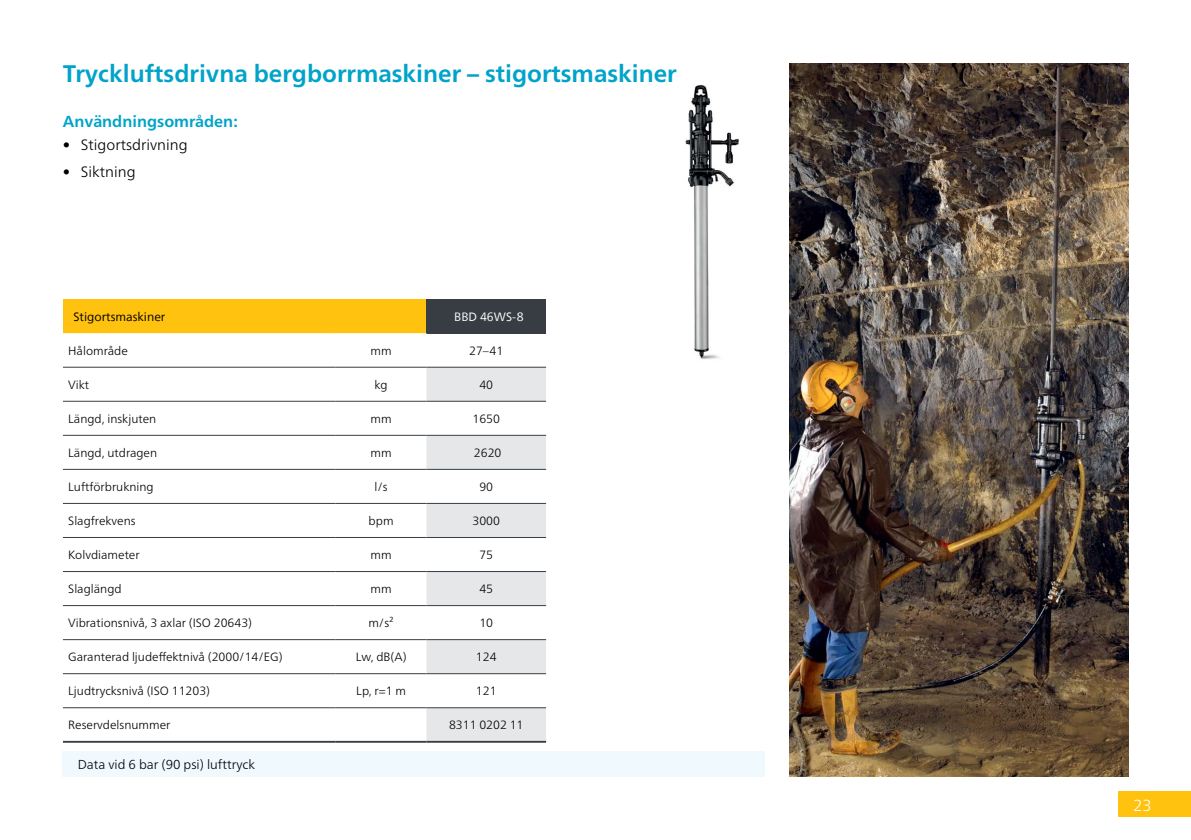
<style>
.page{position:relative;width:1191px;height:840px;background:#fff}
.page>*{position:absolute;margin:0;border:0;box-sizing:border-box;transform-origin:0 0}
.t1{font:700 24px "Neue Frutiger World";color:#00a3c9}
.t2{font:700 16px "Neue Frutiger World";color:#00a3c9}
.t3{font:300 16px "Neue Frutiger World";color:#fff}
.t4{font:300 15px "Neue Frutiger World";color:#000}
.t5{font:300 13px "Neue Frutiger World";color:#000}
.t6{font:300 12px "Neue Frutiger World";color:#000}
.t7{font:12px "Neue Frutiger World";color:#000}
.t8{font:12px "Neue Frutiger World";color:#fff}
</style>
<div class="page">
<img style="left:789px;top:63px;width:339px;height:713px">
<img style="left:685px;top:84px;width:54px;height:275px">
<div style="left:1119px;top:791px;width:72px;height:25px;background:#ffc20e"></div>
<div style="left:63px;top:750px;width:702px;height:26px;background:#eff9fe"></div>
<div style="left:63px;top:299px;width:363px;height:34px;background:#ffc20e"></div>
<div style="left:426px;top:299px;width:120px;height:34px;background:#373d42"></div>
<svg style="left:63px;top:333px;width:273px;height:376px"></svg>
<svg style="left:336px;top:333px;width:90px;height:376px"></svg>
<div style="left:426px;top:367px;width:120px;height:373px;background:#e6e7e8"></div>
<svg style="left:336px;top:401px;width:210px;height:305px"></svg>
<hr style="left:63px;top:366px;width:273px;height:1px;background:#373d42">
<hr style="left:336px;top:366px;width:90px;height:1px;background:#373d42">
<hr style="left:426px;top:366px;width:120px;height:1px;background:#373d42">
<hr style="left:63px;top:400px;width:273px;height:1px;background:#373d42">
<hr style="left:336px;top:400px;width:90px;height:1px;background:#373d42">
<hr style="left:426px;top:400px;width:120px;height:1px;background:#373d42">
<hr style="left:63px;top:434px;width:273px;height:1px;background:#373d42">
<hr style="left:336px;top:434px;width:90px;height:1px;background:#373d42">
<hr style="left:426px;top:434px;width:120px;height:1px;background:#373d42">
<hr style="left:63px;top:468px;width:273px;height:1px;background:#373d42">
<hr style="left:336px;top:468px;width:90px;height:1px;background:#373d42">
<hr style="left:426px;top:468px;width:120px;height:1px;background:#373d42">
<hr style="left:63px;top:502px;width:273px;height:1px;background:#373d42">
<hr style="left:336px;top:502px;width:90px;height:1px;background:#373d42">
<hr style="left:426px;top:502px;width:120px;height:1px;background:#373d42">
<hr style="left:63px;top:536px;width:273px;height:1px;background:#373d42">
<hr style="left:336px;top:536px;width:90px;height:1px;background:#373d42">
<hr style="left:426px;top:536px;width:120px;height:1px;background:#373d42">
<hr style="left:63px;top:570px;width:273px;height:1px;background:#373d42">
<hr style="left:336px;top:570px;width:90px;height:1px;background:#373d42">
<hr style="left:426px;top:570px;width:120px;height:1px;background:#373d42">
<hr style="left:63px;top:604px;width:273px;height:1px;background:#373d42">
<hr style="left:336px;top:604px;width:90px;height:1px;background:#373d42">
<hr style="left:426px;top:604px;width:120px;height:1px;background:#373d42">
<hr style="left:63px;top:638px;width:273px;height:1px;background:#373d42">
<hr style="left:336px;top:638px;width:90px;height:1px;background:#373d42">
<hr style="left:426px;top:638px;width:120px;height:1px;background:#373d42">
<hr style="left:63px;top:672px;width:273px;height:1px;background:#373d42">
<hr style="left:336px;top:672px;width:90px;height:1px;background:#373d42">
<hr style="left:426px;top:672px;width:120px;height:1px;background:#373d42">
<hr style="left:63px;top:706px;width:273px;height:1px;background:#373d42">
<hr style="left:63px;top:740px;width:273px;height:2px;background:#373d42">
<hr style="left:336px;top:706px;width:90px;height:1px;background:#373d42">
<hr style="left:336px;top:740px;width:90px;height:2px;background:#373d42">
<hr style="left:426px;top:706px;width:120px;height:1px;background:#373d42">
<hr style="left:426px;top:740px;width:120px;height:2px;background:#373d42">
<h1 class="t1" style="left:63px;top:52px;width:615px">Tryckluftsdrivna bergborrmaskiner – stigortsmaskiner</h1>
<h2 class="t2" style="left:63px;top:107px;width:176px">Användningsområden:</h2>
<p class="t4" style="left:63px;top:133px;width:126px">• Stigortsdrivning</p>
<p class="t4" style="left:63px;top:160px;width:74px">• Siktning</p>
<p class="t7" style="left:73px;top:307px;width:93px">Stigortsmaskiner</p>
<p class="t8" style="left:454px;top:307px;width:71px">BBD 46WS-8</p>
<p class="t6" style="left:68px;top:341px;width:61px">Hålområde</p>
<p class="t6" style="left:370px;top:341px;width:23px">mm</p>
<p class="t6" style="left:469px;top:341px;width:36px">27–41</p>
<p class="t6" style="left:68px;top:375px;width:22px">Vikt</p>
<p class="t6" style="left:374px;top:375px;width:15px">kg</p>
<p class="t6" style="left:479px;top:375px;width:15px">40</p>
<p class="t6" style="left:68px;top:409px;width:90px">Längd, inskjuten</p>
<p class="t6" style="left:370px;top:409px;width:23px">mm</p>
<p class="t6" style="left:472px;top:409px;width:29px">1650</p>
<p class="t6" style="left:68px;top:443px;width:90px">Längd, utdragen</p>
<p class="t6" style="left:370px;top:443px;width:23px">mm</p>
<p class="t6" style="left:474px;top:443px;width:29px">2620</p>
<p class="t6" style="left:68px;top:477px;width:87px">Luftförbrukning</p>
<p class="t6" style="left:374px;top:477px;width:15px">l/s</p>
<p class="t6" style="left:479px;top:477px;width:15px">90</p>
<p class="t6" style="left:68px;top:511px;width:69px">Slagfrekvens</p>
<p class="t6" style="left:369px;top:511px;width:26px">bpm</p>
<p class="t6" style="left:472px;top:511px;width:29px">3000</p>
<p class="t6" style="left:68px;top:545px;width:73px">Kolvdiameter</p>
<p class="t6" style="left:370px;top:545px;width:23px">mm</p>
<p class="t6" style="left:479px;top:545px;width:15px">75</p>
<p class="t6" style="left:68px;top:579px;width:55px">Slaglängd</p>
<p class="t6" style="left:370px;top:579px;width:23px">mm</p>
<p class="t6" style="left:479px;top:579px;width:15px">45</p>
<p class="t6" style="left:68px;top:613px;width:185px">Vibrationsnivå, 3 axlar (ISO 20643)</p>
<p class="t6" style="left:368px;top:613px;width:27px">m/s²</p>
<p class="t6" style="left:479px;top:613px;width:15px">10</p>
<p class="t6" style="left:68px;top:647px;width:216px">Garanterad ljudeffektnivå (2000/14/EG)</p>
<p class="t6" style="left:356px;top:647px;width:52px">Lw, dB(A)</p>
<p class="t6" style="left:476px;top:647px;width:22px">124</p>
<p class="t6" style="left:68px;top:681px;width:143px">Ljudtrycksnivå (ISO 11203)</p>
<p class="t6" style="left:356px;top:681px;width:51px">Lp, r=1 m</p>
<p class="t6" style="left:476px;top:681px;width:22px">121</p>
<p class="t6" style="left:68px;top:715px;width:104px">Reservdelsnummer</p>
<p class="t6" style="left:449px;top:715px;width:76px">8311 0202 11</p>
<p class="t5" style="left:78px;top:754px;width:179px">Data vid 6 bar (90 psi) lufttryck</p>
<h2 class="t3" style="left:1133px;top:792px;width:20px">23</h2>
</div>
